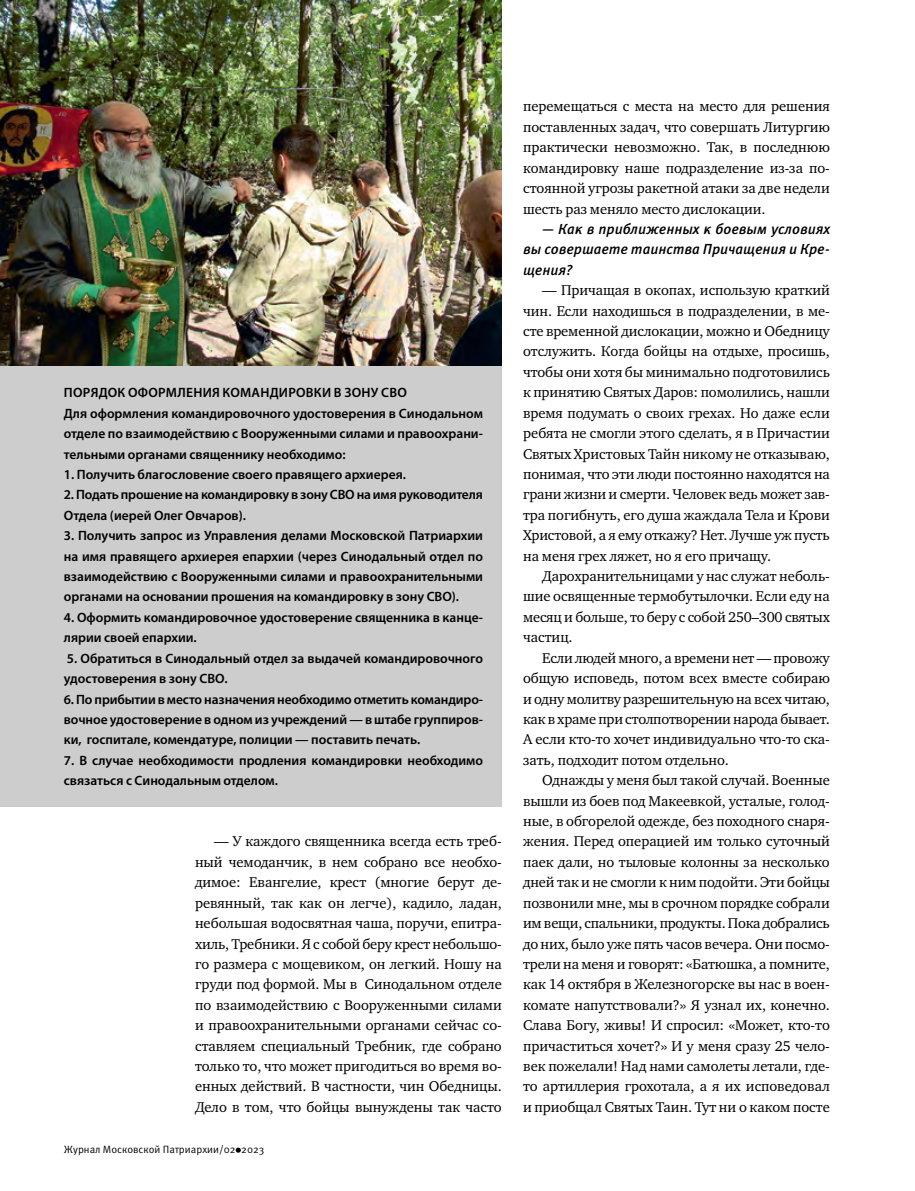
<style>
.page{position:relative;width:915px;height:1191px;background:#fff}
.page>*{position:absolute;margin:0;border:0;box-sizing:border-box;transform-origin:0 0}
.t1{font:14.55px/20.4px "Charter ITC";letter-spacing:-.005em;color:#000;text-align:justify}
.t2{font:italic 500 14.55px/20.4px "Meta Pro";letter-spacing:-.005em;color:#000;text-align:justify}
.t3{font:600 13.5px/20.4px "Myriad Pro";color:#000}
.t4{font:10.5px "Meta Pro";color:#000}
</style>
<div class="page">
<svg style="left:236px;top:1147px;width:5px;height:5px"></svg>
<div style="left:0;top:0;width:501px;height:806px;background:#cdcdcd"></div>
<img style="left:0;top:0;width:501px;height:366px">
<p class="t3" style="left:64px;top:382px;width:420px">ПОРЯДОК ОФОРМЛЕНИЯ КОМАНДИРОВКИ В ЗОНУ СВО<br>Для оформления командировочного удостоверения в Синодальном отделе по взаимодействию с Вооруженными силами и правоохрани&shy;тельными органами священнику необходимо:</p>
<p class="t3" style="left:64px;top:464px;width:343px">1. Получить благословение своего правящего архиерея.</p>
<p class="t3" style="left:64px;top:484px;width:420px">2. Подать прошение на командировку в зону СВО на имя руководителя<br>Отдела (иерей Олег Овчаров).</p>
<p class="t3" style="left:64px;top:525px;width:420px;text-align:justify">3. Получить запрос из Управления делами Московской Патриархии на имя правящего архиерея епархии (через Синодальный отдел по взаимодействию с Вооруженными силами и правоохранительными органами на основании прошения на командировку в зону СВО).</p>
<p class="t3" style="left:64px;top:607px;width:420px">4. Оформить командировочное удостоверение священника в канце&shy;лярии своей епархии.</p>
<p class="t3" style="left:64px;top:647px;width:420px">5. Обратиться в Синодальный отдел за выдачей командировочного удостоверения в зону СВО.</p>
<p class="t3" style="left:64px;top:688px;width:420px;text-align:justify">6. По прибытии в место назначения необходимо отметить командиро&shy;вочное удостоверение в одном из учреждений — в штабе группиров&shy;ки, госпитале, комендатуре, полиции — поставить печать.</p>
<p class="t3" style="left:64px;top:749px;width:420px">7. В случае необходимости продления командировки необходимо связаться с Синодальным отделом.</p>
<p class="t1" style="left:195px;top:831px;width:308px;text-indent:19px">— У каждого священника всегда есть треб&shy;ный чемоданчик, в нем собрано все необхо&shy;димое: Евангелие, крест (многие берут де&shy;ревянный, так как он легче), кадило, ладан, небольшая водосвятная чаша, поручи, епитра&shy;хиль, Требники. Я с собой беру крест небольшо&shy;го размера с мощевиком, он легкий. Ношу на груди под формой. Мы в Синодальном отделе по взаимодействию с Вооруженными силами и правоохранительными органами сейчас со&shy;ставляем специальный Требник, где собрано только то, что может пригодиться во время во&shy;енных действий. В частности, чин Обедницы.<br>Дело в том, что бойцы вынуждены так часто</p>
<p class="t4" style="left:64px;top:1142px;width:202px">Журнал Московской Патриархии/02 2023</p>
<p class="t1" style="left:523px;top:96px;width:308px">перемещаться с места на место для решения поставленных задач, что совершать Литургию практически невозможно. Так, в последнюю командировку наше подразделение из-за по&shy;стоянной угрозы ракетной атаки за две недели шесть раз меняло место дислокации.</p>
<p class="t2" style="left:523px;top:219px;width:308px;text-indent:19px">— Как в приближенных к боевым условиях вы совершаете таинства Причащения и Кре&shy;щения?</p>
<p class="t1" style="left:523px;top:280px;width:308px;text-indent:19px">— Причащая в окопах, использую краткий чин. Если находишься в подразделении, в ме&shy;сте временной дислокации, можно и Обедницу отслужить. Когда бойцы на отдыхе, просишь, чтобы они хотя бы минимально подготовились к принятию Святых Даров: помолились, нашли время подумать о своих грехах. Но даже если ребята не смогли этого сделать, я в Причастии Святых Христовых Тайн никому не отказываю, понимая, что эти люди постоянно находятся на грани жизни и смерти. Человек ведь может зав&shy;тра погибнуть, его душа жаждала Тела и Крови Христовой, а я ему откажу? Нет. Лучше уж пусть на меня грех ляжет, но я его причащу.</p>
<p class="t1" style="left:523px;top:566px;width:308px;text-indent:19px">Дарохранительницами у нас служат неболь&shy;шие освященные термобутылочки. Если еду на месяц и больше, то беру с собой 250–300 святых частиц.</p>
<p class="t1" style="left:523px;top:647px;width:308px;text-indent:19px">Если людей много, а времени нет — провожу общую исповедь, потом всех вместе собираю и одну молитву разрешительную на всех читаю, как в храме при столпотворении народа бывает.<br>А если кто-то хочет индивидуально что-то ска&shy;зать, подходит потом отдельно.</p>
<p class="t1" style="left:523px;top:770px;width:308px;text-indent:19px">Однажды у меня был такой случай. Военные вышли из боев под Макеевкой, усталые, голод&shy;ные, в обгорелой одежде, без походного снаря&shy;жения. Перед операцией им только суточный паек дали, но тыловые колонны за несколько дней так и не смогли к ним подойти. Эти бойцы позвонили мне, мы в срочном порядке собрали им вещи, спальники, продукты. Пока добрались до них, было уже пять часов вечера. Они посмо&shy;трели на меня и говорят: «Батюшка, а помните, как 14 октября в Железногорске вы нас в воен&shy;комате напутствовали?» Я узнал их, конечно.<br>Слава Богу, живы! И спросил: «Может, кто-то причаститься хочет?» И у меня сразу 25 чело&shy;век пожелали! Над нами самолеты летали, где&shy;то артиллерия грохотала, а я их исповедовал и приобщал Святых Таин. Тут ни о каком посте</p>
</div>
